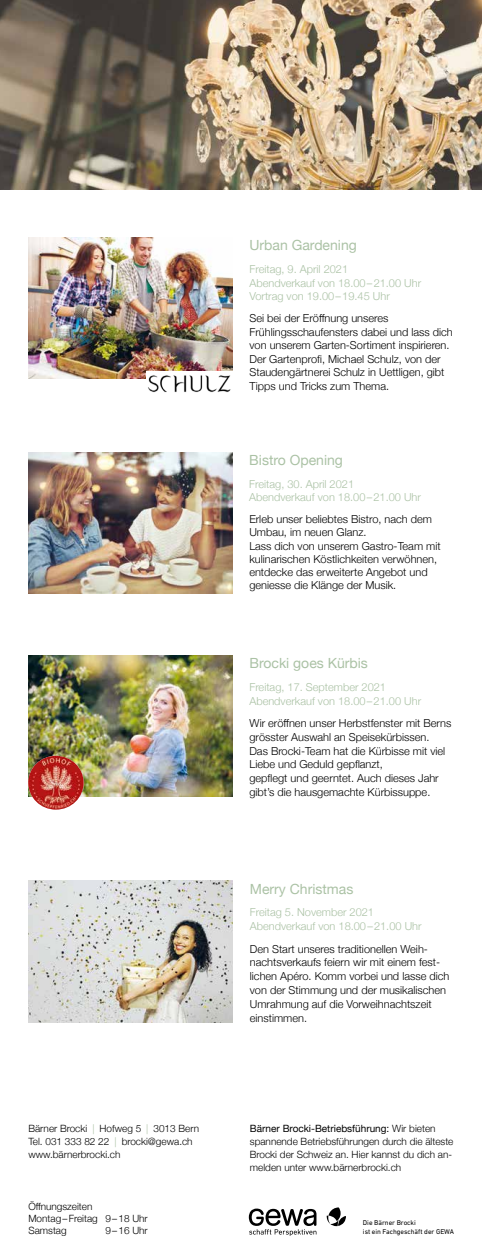
<style>
.page{position:relative;width:482px;height:1259px;background:#fff}
.page>*{position:absolute;margin:0;border:0;box-sizing:border-box;transform-origin:0 0}
.t1{font:14px "Helvetica Neue";color:#abc2a5}
.t2{font:300 11px/13.8px "Helvetica Neue";color:#000}
.t3{font:300 11px/13.8px "Helvetica Neue";color:#abc2a5}
.t4{font:300 10px/13px "Helvetica Neue";color:#000}
.t5{font:7px/9px "DIN Next LT Pro";letter-spacing:-.005em;color:#000}
.s1{color:#abc2a5}
.s2{font-weight:400}
</style>
<div class="page">
<img style="left:0;top:0;width:482px;height:189px">
<img style="left:28px;top:452px;width:205px;height:141px">
<img style="left:29px;top:880px;width:204px;height:142px">
<img style="left:28px;top:655px;width:204px;height:141px">
<svg style="left:326px;top:1207px;width:20px;height:19px"></svg>
<svg style="left:249px;top:1208px;width:67px;height:27px"></svg>
<img style="left:28px;top:756px;width:56px;height:53px">
<img style="left:28px;top:237px;width:205px;height:142px">
<img style="left:147px;top:371px;width:86px;height:22px">
<p class="t4" style="left:28px;top:1121px;width:172px">Bärner Brocki <span class="s1">|</span> Hofweg 5 <span class="s1">|</span> 3013 Bern<br>Tel. 031 333 82 22 <span class="s1">|</span> brocki@gewa.ch www.bärnerbrocki.ch</p>
<p class="t4" style="left:28px;top:1200px;width:121px;line-height:12px">Öffnungszeiten<br>Montag–Freitag 9–18 Uhr<br>Samstag</p>
<p class="t4" style="left:105px;top:1223px;width:44px">9–16 Uhr</p>
<p class="t1" style="left:249px;top:235px;width:109px">Urban Gardening</p>
<p class="t3" style="left:249px;top:261px;width:173px">Freitag, 9. April 2021<br>Abendverkauf von 18.00–21.00 Uhr<br>Vortrag von 19.00–19.45 Uhr</p>
<p class="t2" style="left:249px;top:311px;width:205px;line-height:13.5px">Sei bei der Eröffnung unseres Frühlingsschaufensters dabei und lass dich von unserem Garten-Sortiment inspirieren.<br>Der Gartenprofi, Michael Schulz, von der Staudengärtnerei Schulz in Uettligen, gibt Tipps und Tricks zum Thema.</p>
<p class="t1" style="left:249px;top:450px;width:95px">Bistro Opening</p>
<p class="t3" style="left:249px;top:476px;width:173px">Freitag, 30. April 2021<br>Abendverkauf von 18.00–21.00 Uhr</p>
<p class="t2" style="left:249px;top:512px;width:193px;line-height:13.2px">Erleb unser beliebtes Bistro, nach dem Umbau, im neuen Glanz.<br>Lass dich von unserem Gastro-Team mit kulinarischen Köstlichkeiten verwöhnen, entdecke das erweiterte Angebot und geniesse die Klänge der Musik.</p>
<p class="t1" style="left:249px;top:653px;width:120px">Brocki goes Kürbis</p>
<p class="t3" style="left:249px;top:679px;width:173px">Freitag, 17. September 2021<br>Abendverkauf von 18.00–21.00 Uhr</p>
<p class="t2" style="left:249px;top:715px;width:203px">Wir eröffnen unser Herbstfenster mit Berns grösster Auswahl an Speisekürbissen.<br>Das Brocki-Team hat die Kürbisse mit viel Liebe und Geduld gepflanzt,<br>gepflegt und geerntet. Auch dieses Jahr gibt’s die hausgemachte Kürbissuppe.</p>
<p class="t1" style="left:250px;top:879px;width:105px">Merry Christmas</p>
<p class="t3" style="left:250px;top:904px;width:173px">Freitag 5. November 2021<br>Abendverkauf von 18.00–21.00 Uhr</p>
<p class="t2" style="left:250px;top:941px;width:201px">Den Start unseres traditionellen Weih&shy;nachtsverkaufs feiern wir mit einem fest&shy;lichen Apéro. Komm vorbei und lasse dich von der Stimmung und der musikalischen Umrahmung auf die Vorweihnachtszeit einstimmen.</p>
<p class="t4" style="left:250px;top:1121px;width:205px"><span class="s2">Bärner Brocki-Betriebsführung:</span> Wir bieten spannende Betriebsführungen durch die älteste Brocki der Schweiz an. Hier kannst du dich an&shy;melden unter www.bärnerbrocki.ch</p>
<p class="t5" style="left:363px;top:1218px;width:93px">Die Bärner Brocki<br>ist ein Fachgeschäft der GEWA</p>
</div>
